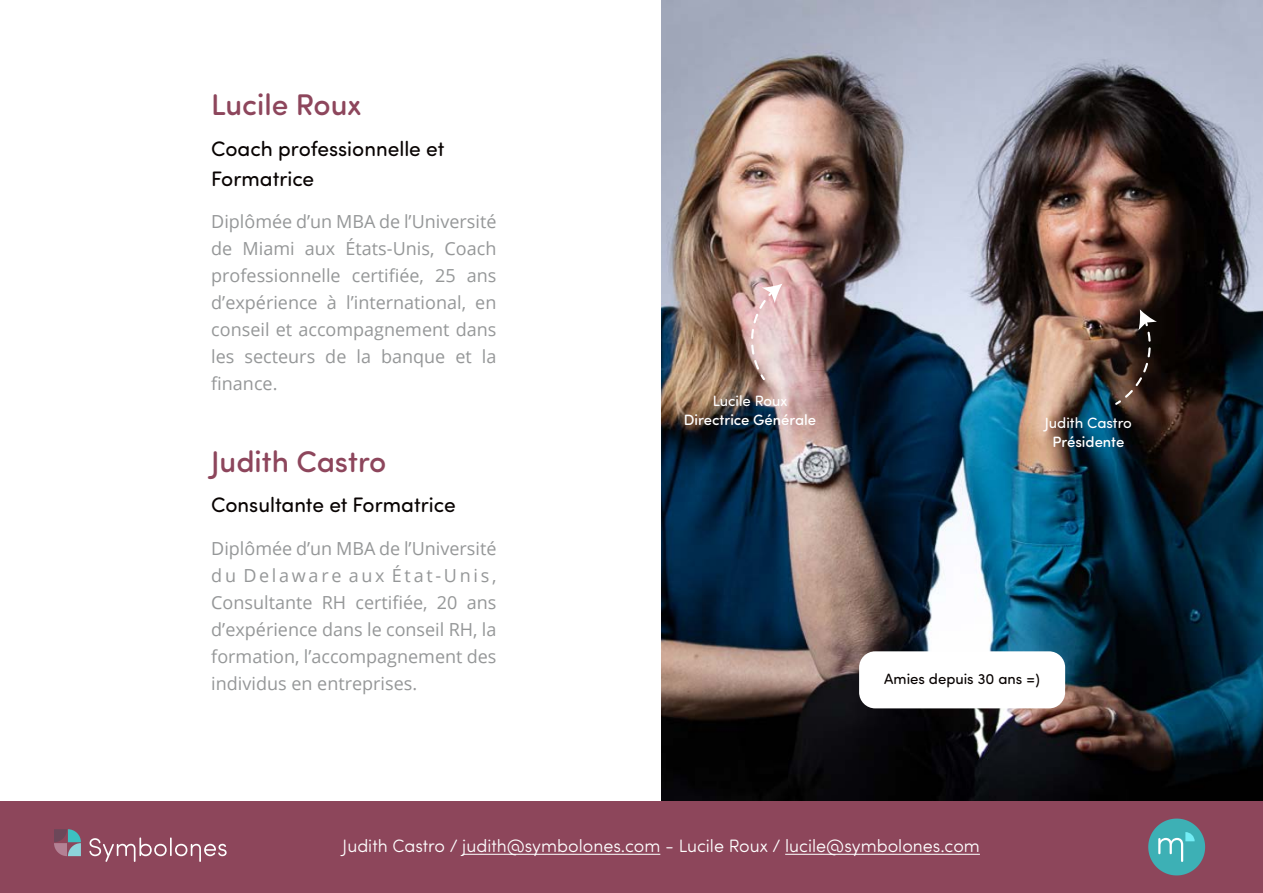
<style>
.page{position:relative;width:1263px;height:893px;background:#fff}
.page>*{position:absolute;margin:0;border:0;box-sizing:border-box;transform-origin:0 0}
.t1{font:500 30px "Sofia Pro Soft";color:#8d465c}
.t2{font:21px/30px "Sofia Pro Soft";color:#080302}
.t3{font:18px/27px "Open Sans";color:#959798;text-align:justify}
.t4{font:300 18px "Sofia Pro Soft";color:#fff}
.t5{font:500 15px "Sofia Pro Soft";color:#fff}
.t6{font:15px "Sofia Pro Soft";color:#fff}
.t7{font:15px "Sofia Pro Soft";color:#080302}
</style>
<div class="page">
<div style="left:0;top:798px;width:1263px;height:95px;background:#8d465b"></div>
<hr style="left:462px;top:854px;width:198px;height:1px;background:#fff">
<hr style="left:785px;top:854px;width:195px;height:1px;background:#fff">
<svg style="left:54px;top:829px;width:27px;height:27px"></svg>
<svg style="left:89px;top:837px;width:138px;height:25px"></svg>
<svg style="left:1148px;top:819px;width:57px;height:56px"></svg>
<div style="left:0;top:0;width:1263px;height:800px;background:#fff"></div>
<img style="left:661px;top:0;width:602px;height:800px">
<svg style="left:751px;top:284px;width:31px;height:96px;background:#e0c6c5"></svg>
<svg style="left:1115px;top:309px;width:42px;height:96px;background:#402f28"></svg>
<div style="left:859px;top:651px;width:206px;height:57px;background:#fff;border-radius:16px"></div>
<p class="t1" style="left:211px;top:83px;width:152px">Lucile Roux</p>
<p class="t2" style="left:211px;top:133px;width:235px">Coach professionnelle et<br>Formatrice</p>
<p class="t3" style="left:211px;top:208px;width:287px">Diplômée d’un MBA de l’Université de Miami aux États-Unis, Coach professionnelle certifiée, 25 ans d’expérience à l’international, en conseil et accompagnement dans les secteurs de la banque et la finance.</p>
<p class="t1" style="left:211px;top:440px;width:177px">Judith Castro</p>
<p class="t2" style="left:211px;top:489px;width:246px">Consultante et Formatrice</p>
<p class="t3" style="left:211px;top:534px;width:287px">Diplômée d’un MBA de l’Université du Delaware aux État-Unis, Consultante RH certifiée, 20 ans d’expérience dans le conseil RH, la formation, l’accompagnement des individus en entreprises.</p>
<p class="t6" style="left:713px;top:390px;width:76px">Lucile Roux</p>
<p class="t5" style="left:684px;top:409px;width:134px">Directrice Générale</p>
<p class="t6" style="left:1045px;top:412px;width:89px">Judith Castro</p>
<p class="t5" style="left:1052px;top:431px;width:73px">Présidente</p>
<p class="t7" style="left:884px;top:669px;width:157px">Amies depuis 30 ans =)</p>
<p class="t4" style="left:343px;top:834px;width:639px">Judith Castro / judith@symbolones.com - Lucile Roux / lucile@symbolones.com</p>
</div>
